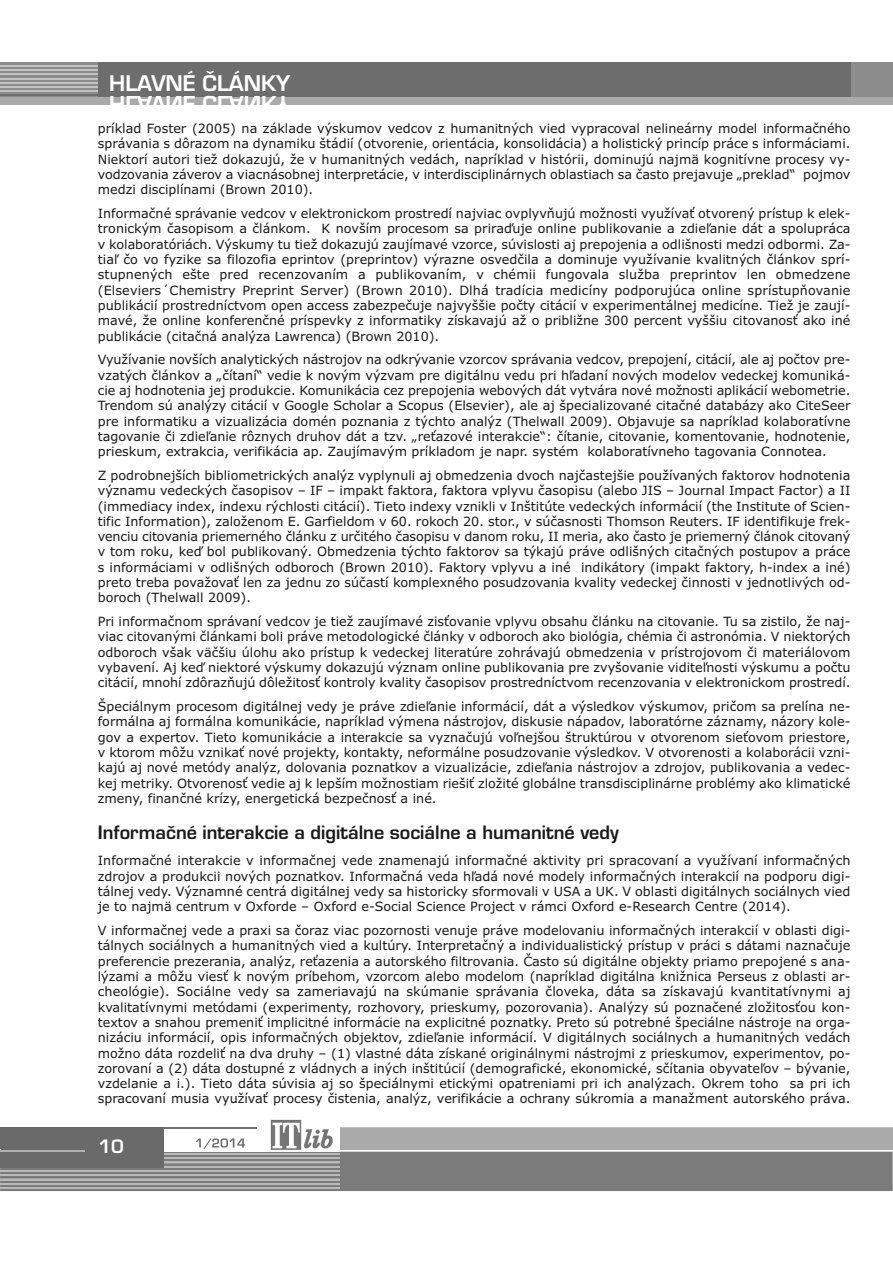
<style>
.page{position:relative;width:893px;height:1263px;background:#fff}
.page>*{position:absolute;margin:0;border:0;box-sizing:border-box;transform-origin:0 0}
.t1{font:21px "Euromode CE Bold";color:#fff}
.t2{font:18px "Euromode CE Bold";color:#191919}
.t3{font:18px "Euromode CE Bold";color:#fff}
.t4{font:12.75px/15.3px "Verdana";color:#191919;text-align:justify}
</style>
<div class="page">
<div style="left:0;top:62px;width:893px;height:43px;background:#aaa"></div>
<div style="left:0;top:62px;width:893px;height:34px;background:#8c8c8c"></div>
<div style="left:98px;top:62px;width:752px;height:34px;background:#6d6d6d"></div>
<hr style="left:0;top:95px;width:98px;height:1px;background:#6d6d6d">
<hr style="left:0;top:91px;width:98px;height:1px;background:#c2c2c2">
<hr style="left:0;top:86px;width:98px;height:2px;background:#c2c2c2">
<hr style="left:0;top:82px;width:98px;height:2px;background:#c2c2c2">
<hr style="left:0;top:78px;width:98px;height:1px;background:#c2c2c2">
<hr style="left:0;top:74px;width:98px;height:1px;background:#c2c2c2">
<hr style="left:0;top:69px;width:98px;height:2px;background:#c2c2c2">
<hr style="left:0;top:65px;width:98px;height:2px;background:#c2c2c2">
<svg style="left:340px;top:1127px;width:553px;height:64px;fill:#aaa"></svg>
<hr style="left:0;top:1150px;width:893px;height:1px;background:#fff">
<hr style="left:164px;top:1127px;width:93px;height:2px;background:#717171">
<img style="left:270px;top:1119px;width:62px;height:19px">
<svg style="left:0;top:1138px;width:892px;height:53px"></svg>
<hr style="left:0;top:1187px;width:340px;height:2px;background:#b9b9b9">
<hr style="left:0;top:1183px;width:340px;height:1px;background:#b9b9b9">
<hr style="left:0;top:1179px;width:340px;height:1px;background:#b9b9b9">
<hr style="left:0;top:1174px;width:340px;height:2px;background:#b9b9b9">
<hr style="left:0;top:1170px;width:340px;height:2px;background:#b9b9b9">
<hr style="left:0;top:1166px;width:340px;height:1px;background:#b9b9b9">
<hr style="left:0;top:1162px;width:340px;height:1px;background:#b9b9b9">
<hr style="left:0;top:1157px;width:340px;height:2px;background:#b9b9b9">
<hr style="left:0;top:1153px;width:340px;height:2px;background:#b9b9b9">
<div style="left:0;top:1127px;width:164px;height:41px;background:#6a6a6a"></div>
<hr style="left:0;top:1150px;width:84px;height:1px;background:#b0b0b0">
<h1 class="t1" style="left:109px;top:73px;width:182px">HHLLAAVVNNÉÉ ČČLLÁÁNNKKYY</h1>
<p class="t4" style="left:98px;top:121px;width:754px">príklad Foster (2005) na základe výskumov vedcov z humanitných vied vypracoval nelineárny model informačného správania s dôrazom na dynamiku štádií (otvorenie, orientácia, konsolidácia) a holistický princíp práce s informáciami.<br>Niektorí autori tiež dokazujú, že v humanitných vedách, napríklad v histórii, dominujú najmä kognitívne procesy vy&shy;vodzovania záverov a viacnásobnej interpretácie, v interdisciplinárnych oblastiach sa často prejavuje „preklad“ pojmov medzi disciplínami (Brown 2010).</p>
<p class="t4" style="left:98px;top:206px;width:754px">Informačné správanie vedcov v elektronickom prostredí najviac ovplyvňujú možnosti využívať otvorený prístup k elek&shy;tronickým časopisom a článkom. K novším procesom sa priraďuje online publikovanie a zdieľanie dát a spolupráca v kolaboratóriách. Výskumy tu tiež dokazujú zaujímavé vzorce, súvislosti aj prepojenia a odlišnosti medzi odbormi. Za&shy;tiaľ čo vo fyzike sa filozofia eprintov (preprintov) výrazne osvedčila a dominuje využívanie kvalitných článkov sprí&shy;stupnených ešte pred recenzovaním a publikovaním, v chémii fungovala služba preprintov len obmedzene (Elseviers´Chemistry Preprint Server) (Brown 2010). Dlhá tradícia medicíny podporujúca online sprístupňovanie publikácií prostredníctvom open access zabezpečuje najvyššie počty citácií v experimentálnej medicíne. Tiež je zaují&shy;mavé, že online konferenčné príspevky z informatiky získavajú až o približne 300 percent vyššiu citovanosť ako iné publikácie (citačná analýza Lawrenca) (Brown 2010).</p>
<p class="t4" style="left:98px;top:352px;width:754px">Využívanie novších analytických nástrojov na odkrývanie vzorcov správania vedcov, prepojení, citácií, ale aj počtov pre&shy;vzatých článkov a „čítaní“ vedie k novým výzvam pre digitálnu vedu pri hľadaní nových modelov vedeckej komuniká&shy;cie aj hodnotenia jej produkcie. Komunikácia cez prepojenia webových dát vytvára nové možnosti aplikácií webometrie.<br>Trendom sú analýzy citácií v Google Scholar a Scopus (Elsevier), ale aj špecializované citačné databázy ako CiteSeer pre informatiku a vizualizácia domén poznania z týchto analýz (Thelwall 2009). Objavuje sa napríklad kolaboratívne tagovanie či zdieľanie rôznych druhov dát a tzv. „reťazové interakcie“: čítanie, citovanie, komentovanie, hodnotenie, prieskum, extrakcia, verifikácia ap. Zaujímavým príkladom je napr. systém kolaboratívneho tagovania Connotea.</p>
<p class="t4" style="left:98px;top:468px;width:754px">Z podrobnejších bibliometrických analýz vyplynuli aj obmedzenia dvoch najčastejšie používaných faktorov hodnotenia významu vedeckých časopisov – IF – impakt faktora, faktora vplyvu časopisu (alebo JIS – Journal Impact Factor) a II (immediacy index, indexu rýchlosti citácií). Tieto indexy vznikli v Inštitúte vedeckých informácií (the Institute of Scien&shy;tific Information), založenom E. Garfieldom v 60. rokoch 20. stor., v súčasnosti Thomson Reuters. IF identifikuje frek&shy;venciu citovania priemerného článku z určitého časopisu v danom roku, II meria, ako často je priemerný článok citovaný v tom roku, keď bol publikovaný. Obmedzenia týchto faktorov sa týkajú práve odlišných citačných postupov a práce s informáciami v odlišných odboroch (Brown 2010). Faktory vplyvu a iné indikátory (impakt faktory, h-index a iné) preto treba považovať len za jednu zo súčastí komplexného posudzovania kvality vedeckej činnosti v jednotlivých od&shy;boroch (Thelwall 2009).</p>
<p class="t4" style="left:98px;top:614px;width:754px">Pri informačnom správaní vedcov je tiež zaujímavé zisťovanie vplyvu obsahu článku na citovanie. Tu sa zistilo, že naj&shy;viac citovanými článkami boli práve metodologické články v odboroch ako biológia, chémia či astronómia. V niektorých odboroch však väčšiu úlohu ako prístup k vedeckej literatúre zohrávajú obmedzenia v prístrojovom či materiálovom vybavení. Aj keď niektoré výskumy dokazujú význam online publikovania pre zvyšovanie viditeľnosti výskumu a počtu citácií, mnohí zdôrazňujú dôležitosť kontroly kvality časopisov prostredníctvom recenzovania v elektronickom prostredí.</p>
<p class="t4" style="left:98px;top:699px;width:754px">Špeciálnym procesom digitálnej vedy je práve zdieľanie informácií, dát a výsledkov výskumov, pričom sa prelína ne&shy;formálna aj formálna komunikácie, napríklad výmena nástrojov, diskusie nápadov, laboratórne záznamy, názory kole&shy;gov a expertov. Tieto komunikácie a interakcie sa vyznačujú voľnejšou štruktúrou v otvorenom sieťovom priestore, v ktorom môžu vznikať nové projekty, kontakty, neformálne posudzovanie výsledkov. V otvorenosti a kolaborácii vzni&shy;kajú aj nové metódy analýz, dolovania poznatkov a vizualizácie, zdieľania nástrojov a zdrojov, publikovania a vedec&shy;kej metriky. Otvorenosť vedie aj k lepším možnostiam riešiť zložité globálne transdisciplinárne problémy ako klimatické zmeny, finančné krízy, energetická bezpečnosť a iné.</p>
<h2 class="t2" style="left:98px;top:822px;width:523px">Informačné interakcie a digitálne sociálne a humanitné vedy</h2>
<p class="t4" style="left:98px;top:853px;width:754px">Informačné interakcie v informačnej vede znamenajú informačné aktivity pri spracovaní a využívaní informačných zdrojov a produkcii nových poznatkov. Informačná veda hľadá nové modely informačných interakcií na podporu digi&shy;tálnej vedy. Významné centrá digitálnej vedy sa historicky sformovali v USA a UK. V oblasti digitálnych sociálnych vied je to najmä centrum v Oxforde – Oxford e-Social Science Project v rámci Oxford e-Research Centre (2014).</p>
<p class="t4" style="left:98px;top:923px;width:754px">V informačnej vede a praxi sa čoraz viac pozornosti venuje práve modelovaniu informačných interakcií v oblasti digi&shy;tálnych sociálnych a humanitných vied a kultúry. Interpretačný a individualistický prístup v práci s dátami naznačuje preferencie prezerania, analýz, reťazenia a autorského filtrovania. Často sú digitálne objekty priamo prepojené s ana&shy;lýzami a môžu viesť k novým príbehom, vzorcom alebo modelom (napríklad digitálna knižnica Perseus z oblasti ar&shy;cheológie). Sociálne vedy sa zameriavajú na skúmanie správania človeka, dáta sa získavajú kvantitatívnymi aj kvalitatívnymi metódami (experimenty, rozhovory, prieskumy, pozorovania). Analýzy sú poznačené zložitosťou kon&shy;textov a snahou premeniť implicitné informácie na explicitné poznatky. Preto sú potrebné špeciálne nástroje na orga&shy;nizáciu informácií, opis informačných objektov, zdieľanie informácií. V digitálnych sociálnych a humanitných vedách možno dáta rozdeliť na dva druhy – (1) vlastné dáta získané originálnymi nástrojmi z prieskumov, experimentov, po&shy;zorovaní a (2) dáta dostupné z vládnych a iných inštitúcií (demografické, ekonomické, sčítania obyvateľov – bývanie, vzdelanie a i.). Tieto dáta súvisia aj so špeciálnymi etickými opatreniami pri ich analýzach. Okrem toho sa pri ich spracovaní musia využívať procesy čistenia, analýz, verifikácie a ochrany súkromia a manažment autorského práva.</p>
<h2 class="t3" style="left:98px;top:1135px;width:27px">10</h2>
</div>
